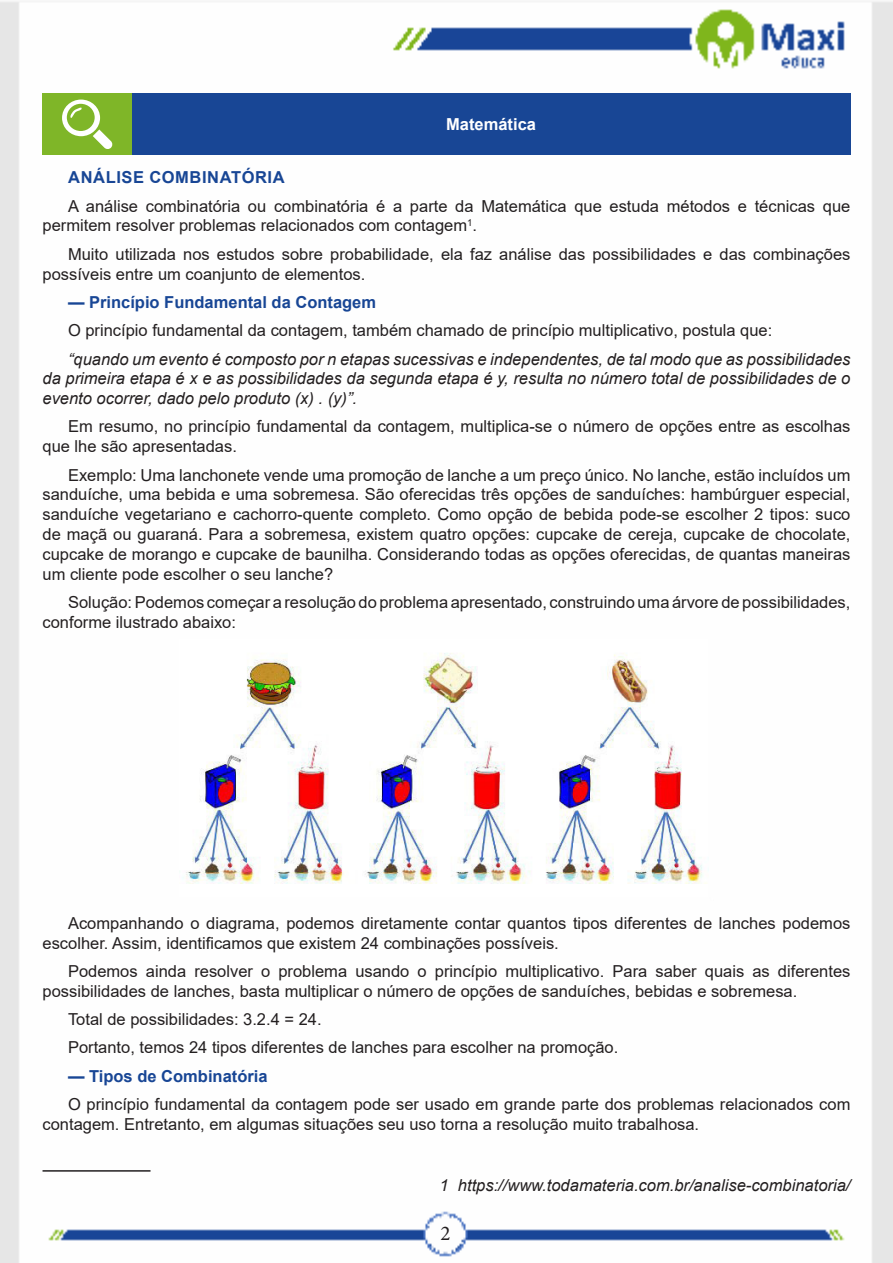
<style>
.page{position:relative;width:893px;height:1263px;background:#fff}
.page>*{position:absolute;margin:0;border:0;box-sizing:border-box;transform-origin:0 0}
.t1{font:21px "Minion Pro";color:#231f20}
.t2{font:16.5px/19.8px "Arial";color:#231f20}
.FONT_REF{font:italic 16.5px/19.8px "Arial";color:#231f20;text-align:justify}
.t3{font:700 16.5px "Arial";color:#184695}
.t4{font:700 16.5px "Arial";letter-spacing:.035em;color:#184695}
.Titulo_de_Caixa{font:700 16.5px "Arial";color:#fff}
</style>
<div class="page">
<img style="left:0;top:1px;width:893px;height:1262px">
<div style="left:43px;top:94px;width:89px;height:61px;background:#7fb628"></div>
<div style="left:132px;top:94px;width:718px;height:61px;background:#184695"></div>
<svg style="left:62px;top:100px;width:51px;height:49px"></svg>
<img style="left:179px;top:639px;width:535px;height:262px">
<hr style="left:43px;top:1170px;width:108px;height:2px;background:#231f20">
<p class="Titulo_de_Caixa" style="left:446px;top:113px;width:91px">Matemática</p>
<p class="t4" style="left:68px;top:166px;width:218px">ANÁLISE COMBINATÓRIA</p>
<p class="t2" style="left:43px;top:196px;width:809px;text-indent:26px">A análise combinatória ou combinatória é a parte da Matemática que estuda métodos e técnicas que permitem resolver problemas relacionados com contagem<sup>1</sup>.</p>
<p class="t2" style="left:43px;top:244px;width:809px;text-indent:26px">Muito utilizada nos estudos sobre probabilidade, ela faz análise das possibilidades e das combinações possíveis entre um coanjunto de elementos.</p>
<p class="t3" style="left:68px;top:290px;width:310px">— Princípio Fundamental da Contagem</p>
<p class="t2" style="left:68px;top:320px;width:706px">O princípio fundamental da contagem, também chamado de princípio multiplicativo, postula que:</p>
<p class="FONT_REF" style="left:43px;top:349px;width:809px;text-indent:26px">“quando um evento é composto por n etapas sucessivas e independentes, de tal modo que as possibilidades da primeira etapa é x e as possibilidades da segunda etapa é y, resulta no número total de possibilidades de o evento ocorrer, dado pelo produto (x) . (y)”.</p>
<p class="t2" style="left:43px;top:417px;width:809px;text-indent:26px">Em resumo, no princípio fundamental da contagem, multiplica-se o número de opções entre as escolhas que lhe são apresentadas.</p>
<p class="t2" style="left:43px;top:465px;width:809px;text-align:justify;text-indent:26px">Exemplo: Uma lanchonete vende uma promoção de lanche a um preço único. No lanche, estão incluídos um sanduíche, uma bebida e uma sobremesa. São oferecidas três opções de sanduíches: hambúrguer especial, sanduíche vegetariano e cachorro-quente completo. Como opção de bebida pode-se escolher 2 tipos: suco de maçã ou guaraná. Para a sobremesa, existem quatro opções: cupcake de cereja, cupcake de chocolate, cupcake de morango e cupcake de baunilha. Considerando todas as opções oferecidas, de quantas maneiras um cliente pode escolher o seu lanche?</p>
<p class="t2" style="left:43px;top:592px;width:809px;text-indent:26px">Solução: Podemos começar a resolução do problema apresentado, construindo uma árvore de possibilidades, conforme ilustrado abaixo:</p>
<p class="t2" style="left:43px;top:913px;width:809px;text-indent:26px">Acompanhando o diagrama, podemos diretamente contar quantos tipos diferentes de lanches podemos escolher. Assim, identificamos que existem 24 combinações possíveis.</p>
<p class="t2" style="left:43px;top:961px;width:809px;text-indent:26px">Podemos ainda resolver o problema usando o princípio multiplicativo. Para saber quais as diferentes possibilidades de lanches, basta multiplicar o número de opções de sanduíches, bebidas e sobremesa.</p>
<p class="t2" style="left:68px;top:1009px;width:255px">Total de possibilidades: 3.2.4 = 24.</p>
<p class="t2" style="left:68px;top:1038px;width:552px">Portanto, temos 24 tipos diferentes de lanches para escolher na promoção.</p>
<p class="t3" style="left:68px;top:1064px;width:201px">— Tipos de Combinatória</p>
<p class="t2" style="left:43px;top:1094px;width:809px;text-indent:26px">O princípio fundamental da contagem pode ser usado em grande parte dos problemas relacionados com contagem. Entretanto, em algumas situações seu uso torna a resolução muito trabalhosa.</p>
<p class="FONT_REF" style="left:440px;top:1175px;width:412px">1 https://www.todamateria.com.br/analise-combinatoria/</p>
<p class="t1" style="left:440px;top:1219px;width:12px">2</p>
</div>
